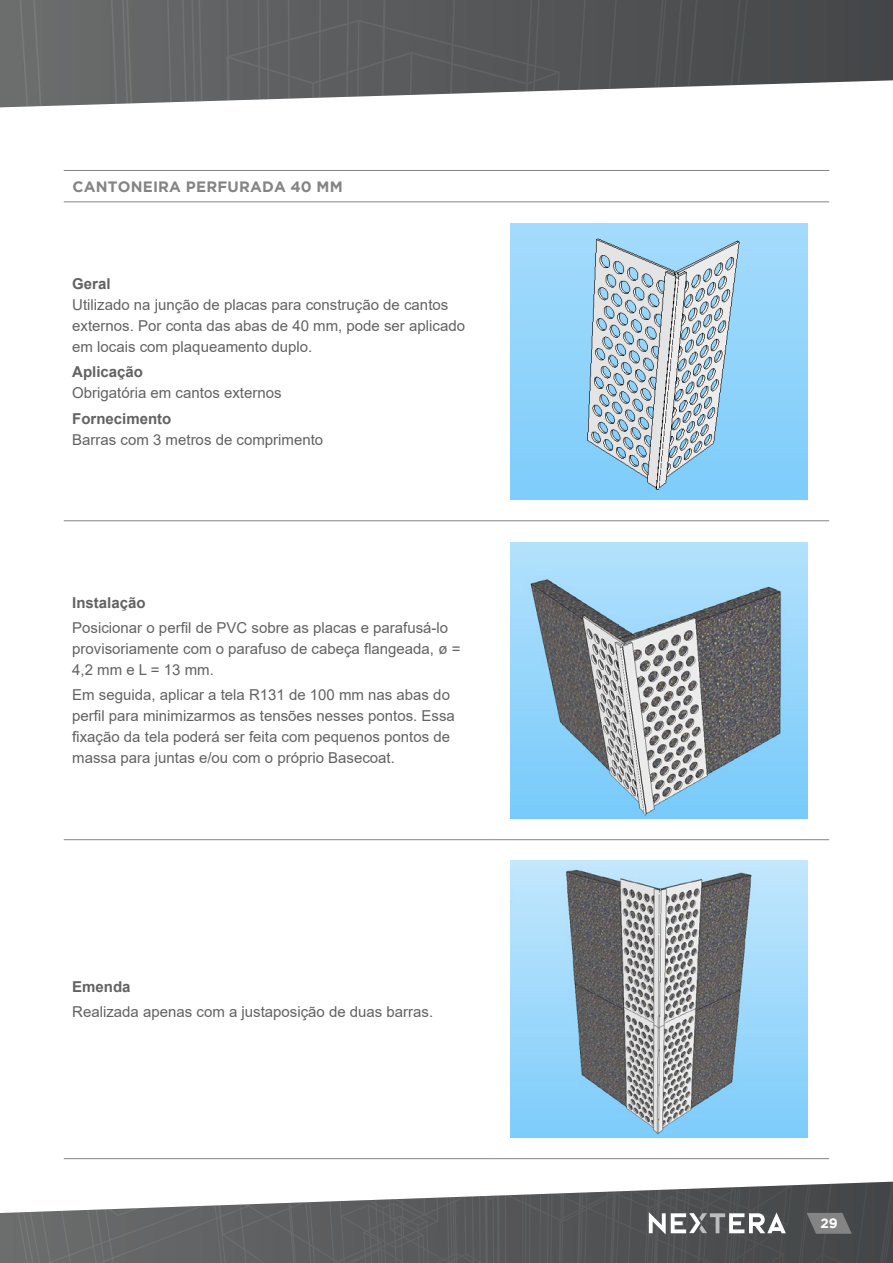
<style>
.page{position:relative;width:893px;height:1263px;background:#fff}
.page>*{position:absolute;margin:0;border:0;box-sizing:border-box;transform-origin:0 0}
.txt{font:15px/21px "Arial";color:#626262}
.txt-2{font:700 15px "Arial";color:#626262}
.subsub{font:700 15px "Gotham";letter-spacing:.015em;color:#838483}
.t1{font:700 13.5px "Gotham";color:#fff}
</style>
<div class="page">
<svg style="left:1px;top:1181px;width:892px;height:82px"></svg>
<svg style="left:0;top:1213px;width:1px;height:50px"></svg>
<svg style="left:807px;top:1213px;width:45px;height:21px"></svg>
<svg style="left:649px;top:1212px;width:137px;height:22px"></svg>
<svg style="left:0;top:0;width:893px;height:107px;background:#6d6e6f"></svg>
<hr style="left:64px;top:170px;width:425px;height:1px;background:#838483">
<hr style="left:489px;top:170px;width:340px;height:1px;background:#838483">
<hr style="left:64px;top:201px;width:425px;height:1px;background:#838483">
<hr style="left:489px;top:201px;width:340px;height:1px;background:#838483">
<hr style="left:64px;top:520px;width:425px;height:1px;background:#838483">
<hr style="left:489px;top:520px;width:340px;height:1px;background:#838483">
<hr style="left:64px;top:839px;width:425px;height:1px;background:#838483">
<hr style="left:489px;top:839px;width:340px;height:1px;background:#838483">
<hr style="left:64px;top:1158px;width:425px;height:1px;background:#838483">
<hr style="left:489px;top:1158px;width:340px;height:1px;background:#838483">
<img style="left:510px;top:223px;width:298px;height:276px">
<img style="left:510px;top:542px;width:298px;height:276px">
<img style="left:510px;top:861px;width:298px;height:276px">
<p class="subsub" style="left:72px;top:178px;width:272px">CANTONEIRA PERFURADA 40 MM</p>
<p class="txt-2" style="left:72px;top:273px;width:40px">Geral</p>
<p class="txt" style="left:72px;top:294px;width:394px">Utilizado na junção de placas para construção de cantos externos. Por conta das abas de 40 mm, pode ser aplicado em locais com plaqueamento duplo.</p>
<p class="txt-2" style="left:72px;top:361px;width:72px">Aplicação</p>
<p class="txt" style="left:72px;top:382px;width:211px">Obrigatória em cantos externos</p>
<p class="txt-2" style="left:72px;top:408px;width:101px">Fornecimento</p>
<p class="txt" style="left:72px;top:429px;width:252px">Barras com 3 metros de comprimento</p>
<p class="txt-2" style="left:72px;top:592px;width:75px">Instalação</p>
<p class="txt" style="left:72px;top:617px;width:390px">Posicionar o perfil de PVC sobre as placas e parafusá-lo provisoriamente com o parafuso de cabeça flangeada, ø =<br>4,2 mm e L = 13 mm.</p>
<p class="txt" style="left:72px;top:685px;width:384px">Em seguida, aplicar a tela R131 de 100 mm nas abas do perfil para minimizarmos as tensões nesses pontos. Essa fixação da tela poderá ser feita com pequenos pontos de massa para juntas e/ou com o próprio Basecoat.</p>
<p class="txt-2" style="left:72px;top:976px;width:60px">Emenda</p>
<p class="txt" style="left:72px;top:1001px;width:363px">Realizada apenas com a justaposição de duas barras.</p>
<p class="t1" style="left:820px;top:1215px;width:19px">29</p>
</div>
